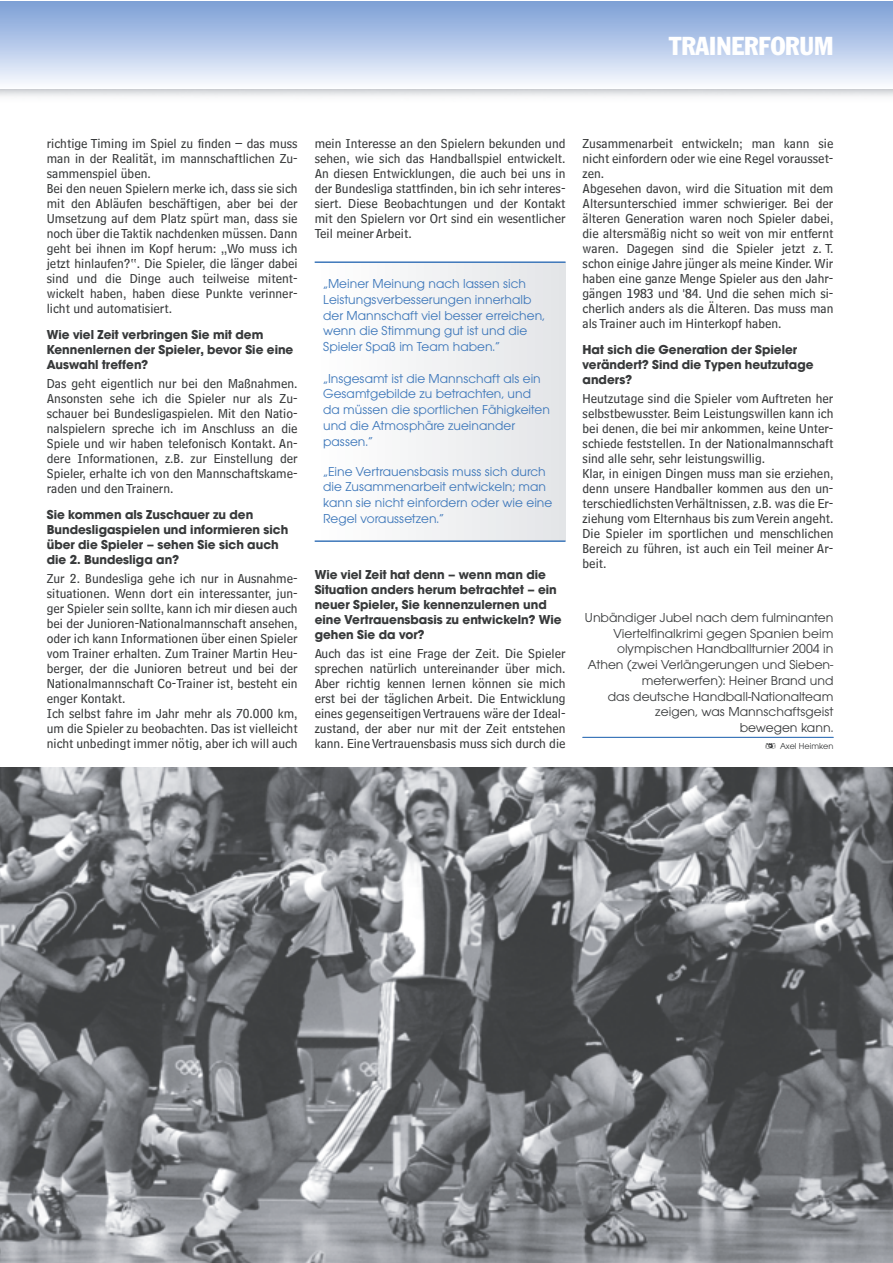
<style>
.page{position:relative;width:893px;height:1263px;background:#fff}
.page>*{position:absolute;margin:0;border:0;box-sizing:border-box;transform-origin:0 0}
.t1{font:condensed 25.5px "Franklin Gothic";color:#fff}
.t2{font:13.5px/15px "Bell Centennial Sub Caption";color:#383a3b}
.t3{font:700 13.5px/15px "Avant Garde Gothic Itc T";color:#383a3b}
.t4{font:13.5px/15.8px "Avant Garde Gothic Itc T";color:#3d77ba}
.t5{font:13.5px/15.8px "Avant Garde Gothic Itc T";color:#383a3b;text-align:right}
.t6{font:9px "Avant Garde Gothic Itc T";color:#383a3b}
.s1{font-family:"Pinxit Private LL"}
</style>
<div class="page">
<div style="left:0;top:1px;width:893px;height:50px;background:#bfd0ed"></div>
<div style="left:0;top:1px;width:893px;height:47px;background:#baccec"></div>
<div style="left:0;top:1px;width:893px;height:44px;background:#b6caea"></div>
<div style="left:0;top:1px;width:893px;height:41px;background:#b2c7e9"></div>
<div style="left:0;top:1px;width:893px;height:38px;background:#aec3e7"></div>
<div style="left:0;top:1px;width:893px;height:35px;background:#aac0e6"></div>
<div style="left:0;top:1px;width:893px;height:32px;background:#a6bee5"></div>
<div style="left:0;top:1px;width:893px;height:30px;background:#a2bbe4"></div>
<div style="left:0;top:1px;width:893px;height:27px;background:#9eb8e2"></div>
<div style="left:0;top:1px;width:893px;height:23px;background:#99b4e0"></div>
<div style="left:0;top:1px;width:893px;height:19px;background:#94b1de"></div>
<div style="left:0;top:1px;width:893px;height:16px;background:#90aedc"></div>
<div style="left:0;top:1px;width:893px;height:12px;background:#8baada"></div>
<div style="left:0;top:1px;width:893px;height:8px;background:#86a6d8"></div>
<div style="left:0;top:1px;width:893px;height:5px;background:#82a4d7"></div>
<hr style="left:0;top:1px;width:893px;height:1px;background:#7da0d5">
<img style="left:0;top:767px;width:893px;height:496px">
<div style="left:345px;top:262px;width:221px;height:279px;background:#fbfcfc"></div>
<div style="left:377px;top:262px;width:189px;height:279px;background:#f8f8f9"></div>
<div style="left:408px;top:262px;width:158px;height:279px;background:#f4f5f6"></div>
<div style="left:448px;top:262px;width:118px;height:279px;background:#f0f1f2"></div>
<div style="left:480px;top:262px;width:86px;height:279px;background:#ecedef"></div>
<div style="left:519px;top:262px;width:47px;height:279px;background:#e8e9eb"></div>
<div style="left:551px;top:262px;width:15px;height:279px;background:#e4e6e8"></div>
<hr style="left:315px;top:261px;width:251px;height:2px;background:#3d77ba">
<hr style="left:315px;top:540px;width:251px;height:2px;background:#3d77ba">
<hr style="left:583px;top:737px;width:250px;height:1px;background:#3d77ba">
<h1 class="t1" style="left:669px;top:30px;width:166px">TRAINERFORUM</h1>
<p class="t2" style="left:47px;top:136px;width:252px">richtige Timing im Spiel zu finden – das muss man in der Realität, im mannschaftlichen Zu&shy;sammenspiel üben.<br>Bei den neuen Spielern merke ich, dass sie sich mit den Abläufen beschäftigen, aber bei der Umsetzung auf dem Platz spürt man, dass sie noch über die Taktik nachdenken müssen. Dann geht bei ihnen im Kopf herum: „Wo muss ich jetzt hinlaufen?“. Die Spieler, die länger dabei sind und die Dinge auch teilweise mitent&shy;wickelt haben, haben diese Punkte verinner&shy;licht und automatisiert.</p>
<p class="t3" style="left:47px;top:326px;width:248px">Wie viel Zeit verbringen Sie mit dem<br>Kennenlernen der Spieler, bevor Sie eine<br>Auswahl treffen?</p>
<p class="t2" style="left:47px;top:376px;width:252px;text-align:justify">Das geht eigentlich nur bei den Maßnahmen.<br>Ansonsten sehe ich die Spieler nur als Zu&shy;schauer bei Bundesligaspielen. Mit den Natio&shy;nalspielern spreche ich im Anschluss an die Spiele und wir haben telefonisch Kontakt. An&shy;dere Informationen, z.B. zur Einstellung der Spieler, erhalte ich von den Mannschaftskame&shy;raden und den Trainern.</p>
<p class="t3" style="left:47px;top:506px;width:243px">Sie kommen als Zuschauer zu den<br>Bundesligaspielen und informieren sich über die Spieler – sehen Sie sich auch die 2. Bundesliga an?</p>
<p class="t2" style="left:47px;top:571px;width:252px">Zur 2. Bundesliga gehe ich nur in Ausnahme&shy;situationen. Wenn dort ein interessanter, jun&shy;ger Spieler sein sollte, kann ich mir diesen auch bei der Junioren-Nationalmannschaft ansehen, oder ich kann Informationen über einen Spieler vom Trainer erhalten. Zum Trainer Martin Heu&shy;berger, der die Junioren betreut und bei der Nationalmannschaft Co-Trainer ist, besteht ein enger Kontakt.<br>Ich selbst fahre im Jahr mehr als 70.000 km, um die Spieler zu beobachten. Das ist vielleicht nicht unbedingt immer nötig, aber ich will auch</p>
<p class="t2" style="left:315px;top:136px;width:252px;text-align:justify">mein Interesse an den Spielern bekunden und sehen, wie sich das Handballspiel entwickelt.<br>An diesen Entwicklungen, die auch bei uns in der Bundesliga stattfinden, bin ich sehr interes&shy;siert. Diese Beobachtungen und der Kontakt mit den Spielern vor Ort sind ein wesentlicher Teil meiner Arbeit.</p>
<p class="t4" style="left:323px;top:275px;width:223px">„Meiner Meinung nach lassen sich Leistungsverbesserungen innerhalb der Mannschaft viel besser erreichen, wenn die Stimmung gut ist und die Spieler Spaß im Team haben.“</p>
<p class="t4" style="left:323px;top:370px;width:228px">„Insgesamt ist die Mannschaft als ein<br>Gesamtgebilde zu betrachten, und da müssen die sportlichen Fähigkeiten und die Atmosphäre zueinander passen.“</p>
<p class="t4" style="left:323px;top:463px;width:231px">„Eine Vertrauensbasis muss sich durch die Zusammenarbeit entwickeln; man kann sie nicht einfordern oder wie eine Regel voraussetzen.“</p>
<p class="t3" style="left:315px;top:566px;width:248px">Wie viel Zeit hat denn – wenn man die Situation anders herum betrachtet – ein neuer Spieler, Sie kennenzulernen und eine Vertrauensbasis zu entwickeln? Wie gehen Sie da vor?</p>
<p class="t2" style="left:315px;top:646px;width:252px;text-align:justify">Auch das ist eine Frage der Zeit. Die Spieler sprechen natürlich untereinander über mich.<br>Aber richtig kennen lernen können sie mich erst bei der täglichen Arbeit. Die Entwicklung eines gegenseitigen Vertrauens wäre der Ideal&shy;zustand, der aber nur mit der Zeit entstehen kann. Eine Vertrauensbasis muss sich durch die</p>
<p class="t2" style="left:583px;top:136px;width:252px">Zusammenarbeit entwickeln; man kann sie nicht einfordern oder wie eine Regel vorausset&shy;zen.<br>Abgesehen davon, wird die Situation mit dem Altersunterschied immer schwieriger. Bei der älteren Generation waren noch Spieler dabei, die altersmäßig nicht so weit von mir entfernt waren. Dagegen sind die Spieler jetzt z. T. schon einige Jahre jünger als meine Kinder. Wir haben eine ganze Menge Spieler aus den Jahr&shy;gängen 1983 und '84. Und die sehen mich si&shy;cherlich anders als die Älteren. Das muss man als Trainer auch im Hinterkopf haben.</p>
<p class="t3" style="left:583px;top:341px;width:233px">Hat sich die Generation der Spieler verändert? Sind die Typen heutzutage anders?</p>
<p class="t2" style="left:583px;top:391px;width:252px">Heutzutage sind die Spieler vom Auftreten her selbstbewusster. Beim Leistungswillen kann ich bei denen, die bei mir ankommen, keine Unter&shy;schiede feststellen. In der Nationalmannschaft sind alle sehr, sehr leistungswillig.<br>Klar, in einigen Dingen muss man sie erziehen, denn unsere Handballer kommen aus den un&shy;terschiedlichsten Verhältnissen, z.B. was die Er&shy;ziehung vom Elternhaus bis zum Verein angeht.<br>Die Spieler im sportlichen und menschlichen Bereich zu führen, ist auch ein Teil meiner Ar&shy;beit.</p>
<p class="t5" style="left:585px;top:609px;width:250px">Unbändiger Jubel nach dem fulminanten Viertelfinalkrimi gegen Spanien beim olympischen Handballturnier 2004 in Athen (zwei Verlängerungen und Sieben&shy;meterwerfen): Heiner Brand und<br>das deutsche Handball-Nationalteam zeigen, was Mannschaftsgeist<br>bewegen kann.</p>
<p class="t6" style="left:765px;top:740px;width:70px"><span class="s1">C</span> Axel Heimken</p>
</div>
